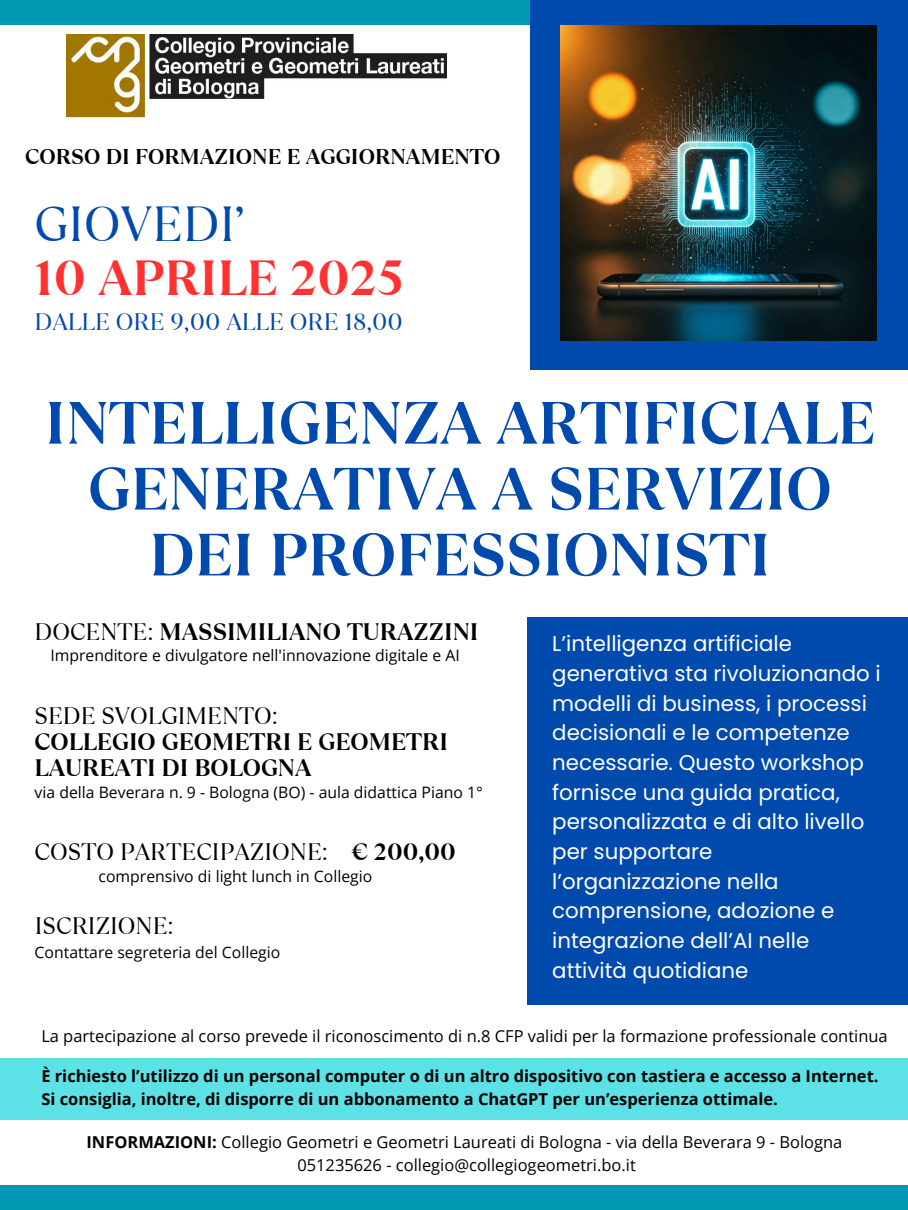
<style>
.page{position:relative;width:908px;height:1210px;background:#fff}
.page>*{position:absolute;margin:0;border:0;box-sizing:border-box;transform-origin:0 0}
.t1{font:700 59.5px/65.9px "TT Ramillas";color:#004aad;text-align:center}
.t2{font:700 49.11px/54.3px "TT Ramillas";color:#ff3131}
.t3{font:700 23.8px/26.2px "TT Ramillas";color:#000}
.t4{font:23.8px "TT Ramillas";color:#000}
.t5{font:23.8px "TT Ramillas";color:#004aad}
.t6{font:21.35px/29.7px "Poppins";color:#fff}
.t7{font:700 21.35px "TT Ramillas";color:#000}
.t8{font:16.45px "Open Sans";color:#000}
.t9{font:700 16.45px/22.8px "Open Sans";color:#000}
.t10{font:15.75px "Open Sans";color:#000}
.s1{font-weight:400;color:#004aad}
.s2{font-weight:400}
.s3{font-weight:700}
</style>
<div class="page">
<div style="left:0;top:0;width:552px;height:25px;background:#0097b2"></div>
<div style="left:0;top:1184px;width:907px;height:26px;background:#0097b2"></div>
<div style="left:529px;top:0;width:378px;height:370px;background:#004aad"></div>
<img style="left:67px;top:34px;width:380px;height:84px">
<img style="left:560px;top:25px;width:316px;height:316px">
<div style="left:527px;top:617px;width:380px;height:388px;background:#004aad"></div>
<div style="left:0;top:1058px;width:907px;height:61px;background:#5ce1e6"></div>
<h4 class="t7" style="left:25px;top:141px;width:476px">CORSO DI FORMAZIONE E AGGIORNAMENTO</h4>
<p class="t2" style="left:35px;top:196px;width:371px"><span class="s1">GIOVEDI’<br></span>10 APRILE 2025</p>
<p class="t5" style="left:35px;top:305px;width:369px">DALLE ORE 9,00 ALLE ORE 18,00</p>
<h2 class="t1" style="left:45px;top:390px;width:831px">INTELLIGENZA ARTIFICIALE<br>GENERATIVA A SERVIZIO<br>DEI PROFESSIONISTI</h2>
<h1 class="t3" style="left:35px;top:618px;width:445px"><span class="s2">DOCENTE:</span> MASSIMILIANO TURAZZINI</h1>
<h3 class="t10" style="left:50px;top:644px;width:411px">Imprenditore e divulgatore nell'innovazione digitale e AI</h3>
<p class="t3" style="left:35px;top:702px;width:414px"><span class="s2">SEDE SVOLGIMENTO:<br></span>COLLEGIO GEOMETRI E GEOMETRI<br>LAUREATI DI BOLOGNA</p>
<h3 class="t10" style="left:35px;top:781px;width:449px">via della Beverara n. 9 - Bologna (BO) - aula didattica Piano 1°</h3>
<p class="t4" style="left:35px;top:835px;width:422px">COSTO PARTECIPAZIONE: <span class="s3">€ 200,00</span></p>
<h3 class="t10" style="left:99px;top:865px;width:275px">comprensivo di light lunch in Collegio</h3>
<p class="t4" style="left:35px;top:909px;width:140px">ISCRIZIONE:</p>
<h3 class="t10" style="left:35px;top:941px;width:247px">Contattare segreteria del Collegio</h3>
<h3 class="t6" style="left:552px;top:629px;width:330px">L’intelligenza artificiale generativa sta rivoluzionando i modelli di business, i processi decisionali e le competenze necessarie. Questo workshop fornisce una guida pratica, personalizzata e di alto livello per supportare l’organizzazione nella comprensione, adozione e integrazione dell’AI nelle attività quotidiane</h3>
<p class="t8" style="left:41px;top:1024px;width:847px">La partecipazione al corso prevede il riconoscimento di n.8 CFP validi per la formazione professionale continua</p>
<h5 class="t9" style="left:41px;top:1064px;width:838px">È richiesto l’utilizzo di un personal computer o di un altro dispositivo con tastiera e accesso a Internet.<br>Si consiglia, inoltre, di disporre di un abbonamento a ChatGPT per un’esperienza ottimale.</h5>
<p class="t8" style="left:86px;top:1130px;width:757px"><span class="s3">INFORMAZIONI:</span> Collegio Geometri e Geometri Laureati di Bologna - via della Beverara 9 - Bologna</p>
<h6 class="t8" style="left:297px;top:1153px;width:340px">051235626 - collegio@collegiogeometri.bo.it</h6>
</div>
